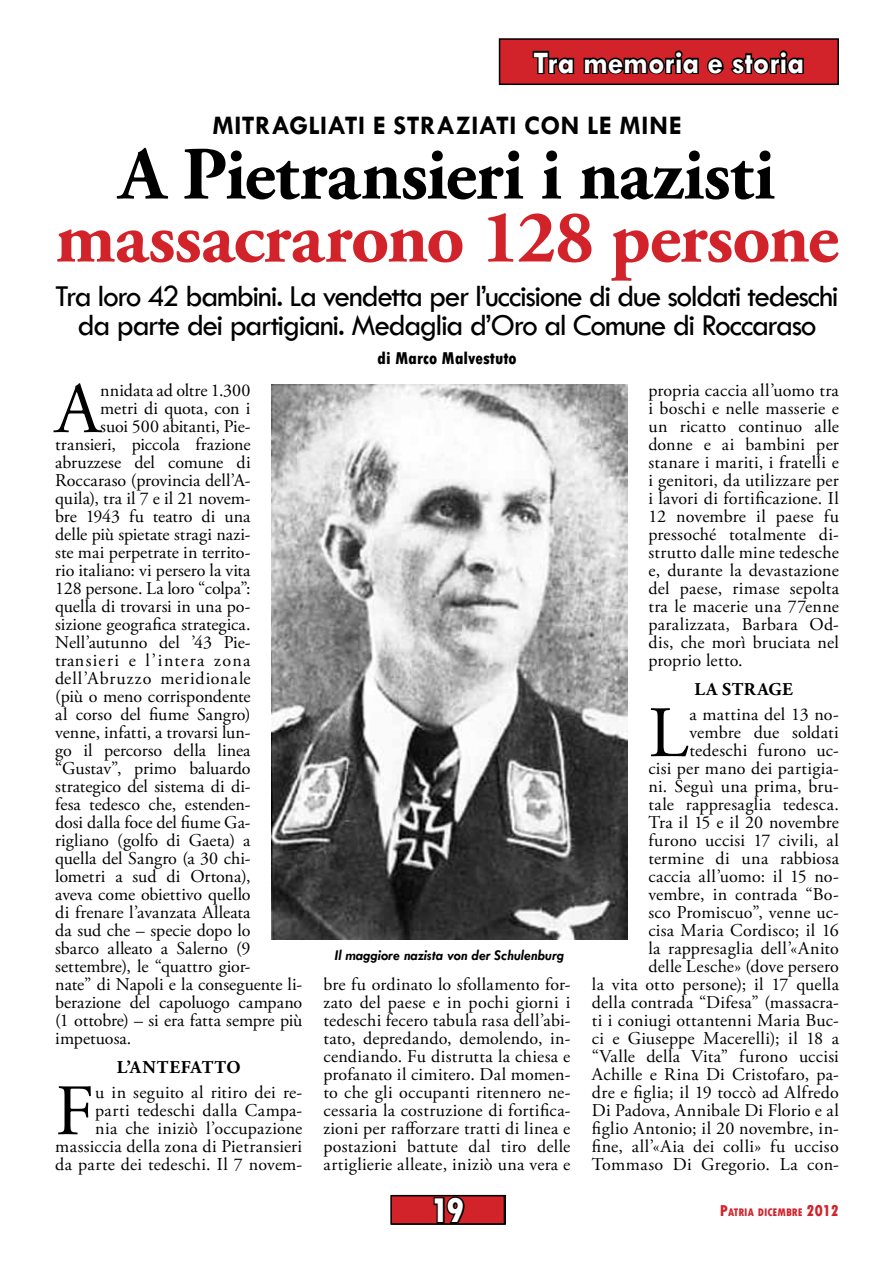
<style>
.page{position:relative;width:893px;height:1263px;background:#fff}
.page>*{position:absolute;margin:0;border:0;box-sizing:border-box;transform-origin:0 0}
.t1{font:700 75px "Adobe Garamond Pro";letter-spacing:-.015em;color:#d2232a}
.t2{font:700 75px "Adobe Garamond Pro";letter-spacing:-.01em;color:#000}
.Stile_di_paragrafo_2{font:72.3px "Adobe Garamond Pro";color:#000}
.t3{font:800 condensed 36px "Tw Cen";color:#fff}
.t4{font:31.5px/28.5px "Tw Cen";letter-spacing:-.05em;color:#000;text-align:center}
.t5{font:700 31.5px "Tw Cen";color:#fff}
.t6{font:700 27px "Tw Cen";letter-spacing:.015em;color:#000}
.Stile_di_paragrafo_2-2{font:18px/18px "Adobe Garamond Pro";color:#000;text-align:justify}
.Stile_di_paragrafo_2-3{font:18px/18px "Adobe Garamond Pro";letter-spacing:.025em;color:#000;text-align:right}
.Stile_di_paragrafo_2-4{font:700 18px "Adobe Garamond Pro";letter-spacing:.035em;color:#000}
.t7{font:800 condensed 18px "Tw Cen";color:#000}
.t8{font:italic 700 15px "Tw Cen";color:#000}
.t9{font:800 condensed 11.55px "Tw Cen";color:#d2232a}
.s1{font-size:16.5px}
</style>
<div class="page">
<img style="left:272px;top:385px;width:355px;height:555px">
<div style="left:391px;top:1196px;width:113px;height:28px;background:#d2232a"></div>
<svg style="left:432px;top:1194px;width:34px;height:28px"></svg>
<div style="left:390px;top:1195px;width:115px;height:30px;border:2px solid #000"></div>
<div style="left:500px;top:39px;width:338px;height:45px;background:#d2232a"></div>
<svg style="left:532px;top:50px;width:43px;height:25px"></svg>
<svg style="left:583px;top:50px;width:221px;height:25px"></svg>
<div style="left:499px;top:38px;width:340px;height:47px;border:2px solid #000"></div>
<p class="t5" style="left:533px;top:44px;width:272px">Tra memoria e storia</p>
<p class="t6" style="left:212px;top:109px;width:471px">MITRAGLIATI E STRAZIATI CON LE MINE</p>
<p class="t2" style="left:119px;top:131px;width:658px">A Pietransieri i nazisti</p>
<p class="t1" style="left:55px;top:194px;width:785px">massacrarono 128 persone</p>
<p class="t4" style="left:55px;top:282px;width:785px">Tra loro 42 bambini. La vendetta per l’uccisione di due soldati tedeschi da parte dei partigiani. Medaglia d’Oro al Comune di Roccaraso</p>
<p class="Stile_di_paragrafo_2" style="left:55px;top:366px;width:47px">A</p>
<p class="Stile_di_paragrafo_2-2" style="left:100px;top:382px;width:152px">nnidata ad oltre 1.300</p>
<p class="Stile_di_paragrafo_2-2" style="left:100px;top:400px;width:152px">metri di quota, con i</p>
<p class="Stile_di_paragrafo_2-2" style="left:100px;top:418px;width:152px">suoi 500 abitanti, Pie-</p>
<p class="Stile_di_paragrafo_2-2" style="left:55px;top:436px;width:197px">transieri, piccola frazione</p>
<p class="Stile_di_paragrafo_2-2" style="left:55px;top:454px;width:197px">abruzzese del comune di</p>
<p class="Stile_di_paragrafo_2-2" style="left:55px;top:472px;width:197px">Roccaraso (provincia dell’A-</p>
<p class="Stile_di_paragrafo_2-2" style="left:55px;top:490px;width:197px">quila), tra il 7 e il 21 novem-</p>
<p class="Stile_di_paragrafo_2-2" style="left:55px;top:508px;width:197px">bre 1943 fu teatro di una</p>
<p class="Stile_di_paragrafo_2-2" style="left:55px;top:526px;width:197px">delle più spietate stragi nazi-</p>
<p class="Stile_di_paragrafo_2-2" style="left:55px;top:544px;width:197px">ste mai perpetrate in territo-</p>
<p class="Stile_di_paragrafo_2-2" style="left:55px;top:562px;width:197px">rio italiano: vi persero la vita</p>
<p class="Stile_di_paragrafo_2-2" style="left:55px;top:580px;width:197px">128 persone. La loro “colpa”:</p>
<p class="Stile_di_paragrafo_2-2" style="left:55px;top:598px;width:197px">quella di trovarsi in una po-</p>
<p class="Stile_di_paragrafo_2-2" style="left:55px;top:616px;width:197px">sizione geografica strategica.</p>
<p class="Stile_di_paragrafo_2-2" style="left:55px;top:634px;width:197px">Nell’autunno del ’43 Pie-</p>
<p class="Stile_di_paragrafo_2-2" style="left:55px;top:652px;width:197px">transieri e l’intera zona</p>
<p class="Stile_di_paragrafo_2-2" style="left:55px;top:670px;width:197px">dell’Abruzzo meridionale</p>
<p class="Stile_di_paragrafo_2-2" style="left:55px;top:688px;width:197px">(più o meno corrispondente</p>
<p class="Stile_di_paragrafo_2-2" style="left:55px;top:706px;width:197px">al corso del fiume Sangro)</p>
<p class="Stile_di_paragrafo_2-2" style="left:55px;top:724px;width:197px">venne, infatti, a trovarsi lun-</p>
<p class="Stile_di_paragrafo_2-2" style="left:55px;top:742px;width:197px">go il percorso della linea</p>
<p class="Stile_di_paragrafo_2-2" style="left:55px;top:760px;width:197px">“Gustav”, primo baluardo</p>
<p class="Stile_di_paragrafo_2-2" style="left:55px;top:778px;width:197px">strategico del sistema di di-</p>
<p class="Stile_di_paragrafo_2-2" style="left:55px;top:796px;width:197px">fesa tedesco che, estenden-</p>
<p class="Stile_di_paragrafo_2-2" style="left:55px;top:814px;width:197px">dosi dalla foce del fiume Ga-</p>
<p class="Stile_di_paragrafo_2-2" style="left:55px;top:832px;width:197px">rigliano (golfo di Gaeta) a</p>
<p class="Stile_di_paragrafo_2-2" style="left:55px;top:850px;width:197px">quella del Sangro (a 30 chi-</p>
<p class="Stile_di_paragrafo_2-2" style="left:55px;top:868px;width:197px">lometri a sud di Ortona),</p>
<p class="Stile_di_paragrafo_2-2" style="left:55px;top:886px;width:197px">aveva come obiettivo quello</p>
<p class="Stile_di_paragrafo_2-2" style="left:55px;top:904px;width:197px">di frenare l’avanzata Alleata</p>
<p class="Stile_di_paragrafo_2-2" style="left:55px;top:922px;width:197px">da sud che – specie dopo lo</p>
<p class="Stile_di_paragrafo_2-2" style="left:55px;top:940px;width:197px">sbarco alleato a Salerno (9</p>
<p class="Stile_di_paragrafo_2-2" style="left:55px;top:958px;width:197px">settembre), le “quattro gior-</p>
<p class="Stile_di_paragrafo_2-2" style="left:55px;top:976px;width:249px">nate” di Napoli e la conseguente li-</p>
<p class="Stile_di_paragrafo_2-2" style="left:55px;top:994px;width:249px">berazione del capoluogo campano</p>
<p class="Stile_di_paragrafo_2-2" style="left:55px;top:1012px;width:248px">(1 ottobre) – si era fatta sempre più</p>
<p class="Stile_di_paragrafo_2-2" style="left:55px;top:1030px;width:78px">impetuosa.</p>
<p class="Stile_di_paragrafo_2-4" style="left:117px;top:1056px;width:125px">L’ANTEFATTO</p>
<p class="Stile_di_paragrafo_2" style="left:55px;top:1068px;width:40px">F</p>
<p class="Stile_di_paragrafo_2-3" style="left:55px;top:1084px;width:249px">u in seguito al ritiro dei re-<br>parti tedeschi dalla Campa-<br>nia che iniziò l’occupazione massiccia della zona di Pietransieri da parte dei tedeschi. Il 7 novem-</p>
<p class="t7" style="left:377px;top:348px;width:141px">di Marco Malvestuto</p>
<p class="t8" style="left:335px;top:946px;width:230px">Il maggiore nazista von der Schulenburg</p>
<p class="Stile_di_paragrafo_2-2" style="left:323px;top:976px;width:249px">bre fu ordinato lo sfollamento for&shy;zato del paese e in pochi giorni i tedeschi fecero tabula rasa dell’abi&shy;tato, depredando, demolendo, in&shy;cendiando. Fu distrutta la chiesa e profanato il cimitero. Dal momen&shy;to che gli occupanti ritennero ne&shy;cessaria la costruzione di fortifica&shy;zioni per rafforzare tratti di linea e postazioni battute dal tiro delle artiglierie alleate, iniziò una vera e</p>
<p class="Stile_di_paragrafo_2-2" style="left:648px;top:382px;width:192px">propria caccia all’uomo tra i boschi e nelle masserie e un ricatto continuo alle donne e ai bambini per stanare i mariti, i fratelli e i genitori, da utilizzare per i lavori di fortificazione. Il 12 novembre il paese fu pressoché totalmente di&shy;strutto dalle mine tedesche e, durante la devastazione del paese, rimase sepolta tra le macerie una 77enne paralizzata, Barbara Od&shy;dis, che morì bruciata nel proprio letto.</p>
<p class="Stile_di_paragrafo_2-4" style="left:694px;top:678px;width:100px">LA STRAGE</p>
<p class="Stile_di_paragrafo_2" style="left:648px;top:690px;width:41px">L</p>
<p class="Stile_di_paragrafo_2-2" style="left:592px;top:706px;width:249px;text-align:right">a mattina del 13 no-<br>vembre due soldati<br>tedeschi furono uc-<br>cisi per mano dei partigia-<br>ni. Seguì una prima, bru-<br>tale rappresaglia tedesca.<br>Tra il 15 e il 20 novembre<br>furono uccisi 17 civili, al termine di una rabbiosa<br>caccia all’uomo: il 15 no&shy;vembre, in contrada “Bo-<br>sco Promiscuo”, venne uc-<br>cisa Maria Cordisco; il 16<br>la rappresaglia dell’«Anito<br>delle Lesche» (dove persero<br>la vita otto persone); il 17 quella della contrada “Difesa” (massacra&shy;ti i coniugi ottantenni Maria Buc&shy;ci e Giuseppe Macerelli); il 18 a “Valle della Vita” furono uccisi<br>Achille e Rina Di Cristofaro, pa&shy;dre e figlia; il 19 toccò ad Alfredo<br>Di Padova, Annibale Di Florio e al figlio Antonio; il 20 novembre, in&shy;fine, all’«Aia dei colli» fu ucciso<br>Tommaso Di Gregorio. La con-</p>
<p class="t3" style="left:431px;top:1189px;width:34px">19</p>
<p class="t9" style="left:720px;top:1205px;width:121px"><span class="s1">P</span>ATRIA DICEMBRE <span class="s1">2012</span></p>
</div>
